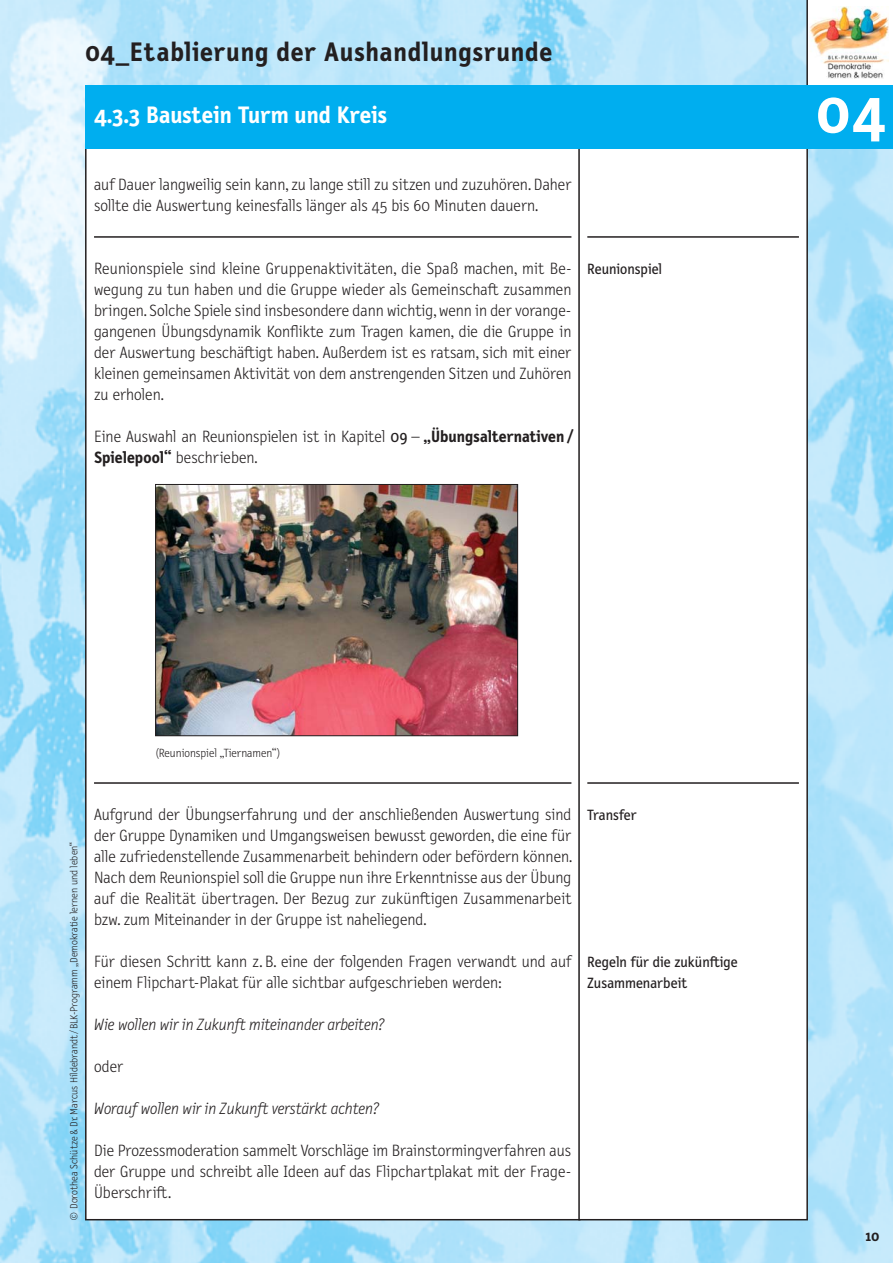
<style>
.page{position:relative;width:893px;height:1263px;background:#fff}
.page>*{position:absolute;margin:0;border:0;box-sizing:border-box;transform-origin:0 0}
.t1{font:700 63px "Letter Gothic Text";color:#fff}
.t2{font:700 27px "Letter Gothic Text";letter-spacing:.03em;color:#231f20}
.t3{font:700 24px "Letter Gothic Text";color:#fff}
.t4{font:300 16.5px/21px "Letter Gothic Text";color:#231f20}
.t5{font:italic 300 16.5px "Letter Gothic Text";color:#231f20}
.t6{font:15px/21px "Letter Gothic Text";color:#231f20}
.t7{font:700 15px "Letter Gothic Text";color:#231f20}
.t8{font:300 12px "Letter Gothic Text";color:#231f20}
.t9{font:300 10.5px "Letter Gothic Text";color:#231f20}
.s1{font-weight:400}
.s2{font-weight:700}
</style>
<div class="page">
<img style="left:0;top:0;width:893px;height:1263px">
<div style="left:808px;top:0;width:85px;height:85px;background:#fff"></div>
<img style="left:809px;top:6px;width:80px;height:73px">
<hr style="left:806px;top:0;width:2px;height:111px;background:#231f20">
<div style="left:86px;top:141px;width:494px;height:1079px;background:#fff"></div>
<div style="left:579px;top:141px;width:228px;height:1079px;background:#fff"></div>
<div style="left:578px;top:140px;width:230px;height:1080px;border:2px solid #231f20"></div>
<div style="left:85px;top:85px;width:724px;height:64px;background:#00aeef"></div>
<div style="left:808px;top:85px;width:85px;height:64px;background:#00aeef"></div>
<hr style="left:587px;top:236px;width:212px;height:2px;background:#231f20">
<hr style="left:587px;top:782px;width:212px;height:2px;background:#231f20">
<hr style="left:94px;top:236px;width:477px;height:2px;background:#231f20">
<hr style="left:94px;top:782px;width:477px;height:2px;background:#231f20">
<img style="left:157px;top:486px;width:359px;height:248px">
<div style="left:155px;top:484px;width:363px;height:252px;border:1px solid #231f20"></div>
<h2 class="t2" style="left:85px;top:42px;width:469px">04_Etablierung der Aushandlungsrunde</h2>
<h3 class="t3" style="left:94px;top:106px;width:295px">4.3.3 Baustein Turm und Kreis</h3>
<h1 class="t1" style="left:816px;top:88px;width:71px">04</h1>
<p class="t4" style="left:94px;top:175px;width:479px">auf Dauer langweilig sein kann, zu lange still zu sitzen und zuzuhören. Daher sollte die Auswertung keinesfalls länger als 45 bis 60 Minuten dauern.</p>
<p class="t4" style="left:94px;top:259px;width:479px;text-align:justify">Reunionspiele sind kleine Gruppenaktivitäten, die Spaß machen, mit Be - wegung zu tun haben und die Gruppe wieder als Gemeinschaft zusammen bringen. Solche Spiele sind insbesondere dann wichtig, wenn in der vorange&shy;gangenen Übungsdynamik Konflikte zum Tragen kamen, die die Gruppe in der Auswertung beschäftigt haben. Außerdem ist es ratsam, sich mit einer kleinen gemeinsamen Aktivität von dem anstrengenden Sitzen und Zuhören zu erholen.</p>
<p class="t4" style="left:94px;top:427px;width:481px">Eine Auswahl an Reunionspielen ist in Kapitel <span class="s1">09</span> – <span class="s2">„Übungsalternativen /<br>Spielepool“</span> beschrieben.</p>
<p class="t6" style="left:587px;top:260px;width:76px">Reunionspiel</p>
<p class="t8" style="left:155px;top:748px;width:127px">(Reunionspiel „Tiernamen“)</p>
<p class="t9" style="left:70px;top:1221px;width:381px;rotate:-90deg">© Dorothea Schütze &amp; Dr. Marcus Hildebrandt / BLK-Programm „Demokratie lernen und leben“</p>
<p class="t4" style="left:94px;top:805px;width:480px;text-align:justify">Aufgrund der Übungserfahrung und der anschließenden Auswertung sind der Gruppe Dynamiken und Umgangsweisen bewusst geworden, die eine für alle zufriedenstellende Zusammenarbeit behindern oder befördern können.<br>Nach dem Reunionspiel soll die Gruppe nun ihre Erkenntnisse aus der Übung auf die Realität übertragen. Der Bezug zur zukünftigen Zusammenarbeit bzw. zum Miteinander in der Gruppe ist naheliegend.</p>
<p class="t4" style="left:94px;top:952px;width:479px">Für diesen Schritt kann z. B. eine der folgenden Fragen verwandt und auf einem Flipchart-Plakat für alle sichtbar aufgeschrieben werden:</p>
<p class="t5" style="left:94px;top:1018px;width:292px">Wie wollen wir in Zukunft miteinander arbeiten?</p>
<p class="t4" style="left:94px;top:1057px;width:31px">oder</p>
<p class="t5" style="left:94px;top:1102px;width:286px">Worauf wollen wir in Zukunft verstärkt achten?</p>
<p class="t4" style="left:94px;top:1141px;width:479px;text-align:justify">Die Prozessmoderation sammelt Vorschläge im Brainstormingverfahren aus der Gruppe und schreibt alle Ideen auf das Flipchartplakat mit der Frage-Überschrift.</p>
<p class="t6" style="left:587px;top:806px;width:51px">Transfer</p>
<p class="t6" style="left:587px;top:953px;width:152px">Regeln für die zukünftige<br>Zusammenarbeit</p>
<p class="t7" style="left:865px;top:1230px;width:15px">10</p>
</div>
